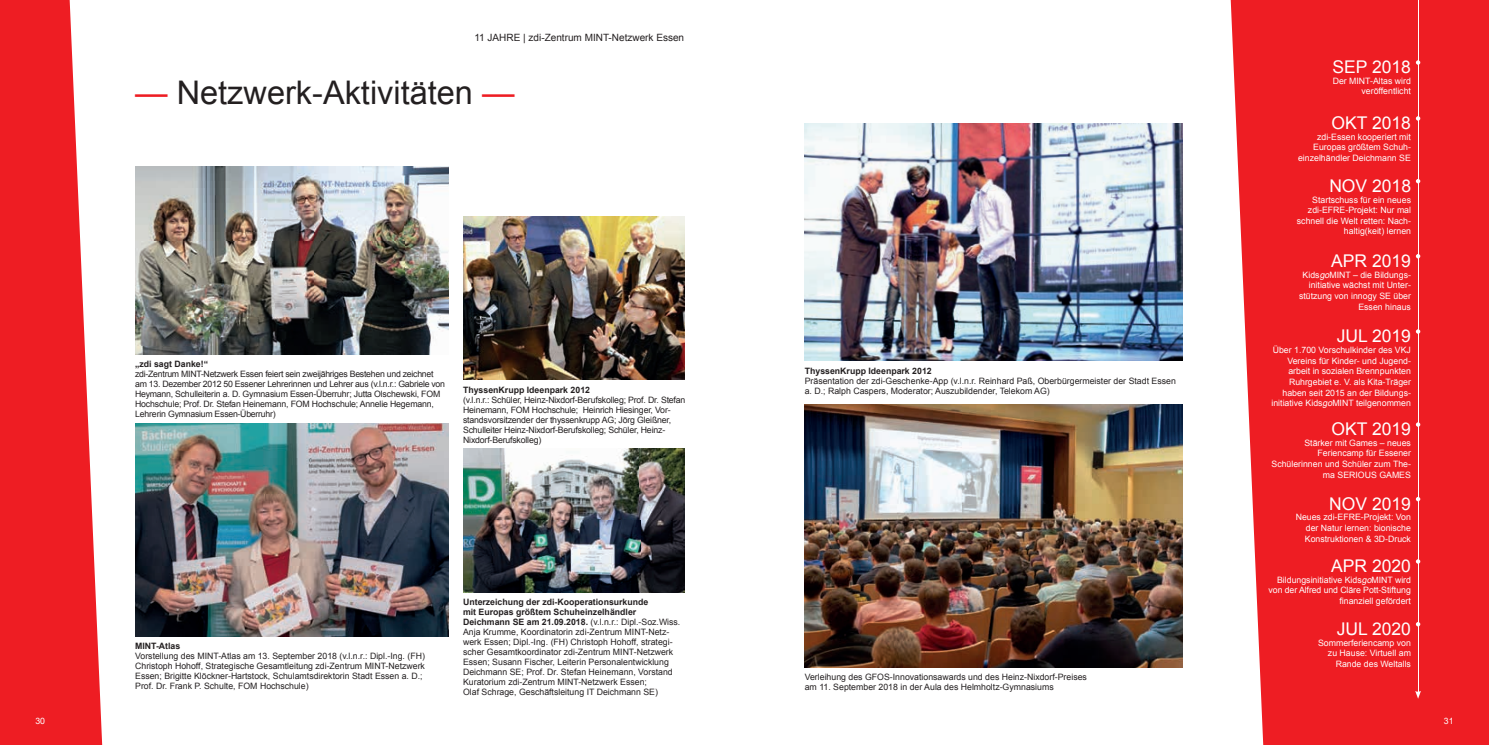
<style>
.page{position:relative;width:1489px;height:745px;background:#fff}
.page>*{position:absolute;margin:0;border:0;box-sizing:border-box;transform-origin:0 0}
.t1{font:32.5px "Arial";color:#231f20}
.t2{font:17.5px "Arial";color:#fff}
.t3{font:10px "Arial";color:#231f20}
.t4{font:8.75px/10px "Arial";color:#231f20}
.t5{font:8.75px/10.6px "Arial";color:#fff;text-align:right}
.t6{font:8.75px/10px "Arial";letter-spacing:-.03em;color:#231f20}
.t7{font:8.75px/10px "Arial";letter-spacing:-.02em;color:#231f20}
.t8{font:700 8.75px "Arial";color:#231f20}
.s1{color:#ee1d23}
.s2{font-weight:700}
.s3{font-style:italic}
</style>
<div class="page">
<svg style="left:0;top:0;width:102px;height:744px;background:#f03b40"></svg>
<img style="left:804px;top:404px;width:378px;height:263px">
<img style="left:804px;top:123px;width:378px;height:237px">
<img style="left:463px;top:448px;width:221px;height:144px">
<img style="left:463px;top:217px;width:221px;height:162px">
<img style="left:135px;top:167px;width:314px;height:187px">
<img style="left:135px;top:423px;width:314px;height:212px">
<svg style="left:1230px;top:0;width:258px;height:744px;background:#ef2c32"></svg>
<hr style="left:1417px;top:0;width:1px;height:692px;background:#fff">
<svg style="left:1414px;top:690px;width:6px;height:8px"></svg>
<svg style="left:1415px;top:60px;width:5px;height:5px"></svg>
<svg style="left:1415px;top:116px;width:5px;height:5px"></svg>
<svg style="left:1415px;top:179px;width:5px;height:4px"></svg>
<svg style="left:1415px;top:254px;width:5px;height:4px"></svg>
<svg style="left:1415px;top:329px;width:5px;height:4px"></svg>
<svg style="left:1415px;top:422px;width:5px;height:4px"></svg>
<svg style="left:1415px;top:496px;width:5px;height:5px"></svg>
<svg style="left:1415px;top:559px;width:5px;height:4px"></svg>
<svg style="left:1415px;top:621px;width:5px;height:5px"></svg>
<p class="t3" style="left:474px;top:31px;width:211px">11 JAHRE | zdi-Zentrum MINT-Netzwerk Essen</p>
<h1 class="t1" style="left:135px;top:71px;width:381px"><span class="s1">—</span> Netzwerk-Aktivitäten <span class="s1">—</span></h1>
<p class="t8" style="left:135px;top:358px;width:74px">„zdi sagt Danke!“</p>
<p class="t6" style="left:135px;top:369px;width:311px">zdi-Zentrum MINT-Netzwerk Essen feiert sein zweijähriges Bestehen und zeichnet am 13. Dezember 2012 50 Essener Lehrerinnen und Lehrer aus (v.l.n.r.: Gabriele von Heymann, Schulleiterin a. D. Gymnasium Essen-Überruhr; Jutta Olschewski, FOM Hochschule; Prof. Dr. Stefan Heinemann, FOM Hochschule; Annelie Hegemann, Lehrerin Gymnasium Essen-Überruhr)</p>
<p class="t8" style="left:463px;top:383px;width:128px">ThyssenKrupp Ideenpark 2012</p>
<p class="t7" style="left:463px;top:394px;width:224px">(v.l.n.r.: Schüler, Heinz-Nixdorf-Berufskolleg; Prof. Dr. Stefan Heinemann, FOM Hochschule; Heinrich Hiesinger, Vor&shy;standsvorsitzender der thyssenkrupp AG; Jörg Gleißner, Schulleiter Heinz-Nixdorf-Berufskolleg; Schüler, Heinz-Nixdorf-Berufskolleg)</p>
<p class="t8" style="left:135px;top:639px;width:47px">MINT-Atlas</p>
<p class="t4" style="left:135px;top:650px;width:291px">Vorstellung des MINT-Atlas am 13. September 2018 (v.l.n.r.: Dipl.-Ing. (FH)<br>Christoph Hohoff, Strategische Gesamtleitung zdi-Zentrum MINT-Netzwerk Essen; Brigitte Klöckner-Hartstock, Schulamtsdirektorin Stadt Essen a. D.; Prof. Dr. Frank P. Schulte, FOM Hochschule)</p>
<p class="t4" style="left:463px;top:596px;width:219px"><span class="s2">Unterzeichung der zdi-Kooperationsurkunde<br>mit Europas größtem Schuheinzelhändler Deichmann SE am 21.09.2018.</span> (v.l.n.r.: Dipl.-Soz.Wiss.<br>Anja Krumme, Koordinatorin zdi-Zentrum MINT-Netz&shy;werk Essen; Dipl.-Ing. (FH) Christoph Hohoff, strategi&shy;scher Gesamtkoordinator zdi-Zentrum MINT-Netzwerk Essen; Susann Fischer, Leiterin Personalentwicklung Deichmann SE; Prof. Dr. Stefan Heinemann, Vorstand Kuratorium zdi-Zentrum MINT-Netzwerk Essen;<br>Olaf Schrage, Geschäftsleitung IT Deichmann SE)</p>
<p class="t8" style="left:804px;top:364px;width:128px">ThyssenKrupp Ideenpark 2012</p>
<p class="t4" style="left:804px;top:375px;width:372px">Präsentation der zdi-Geschenke-App (v.l.n.r. Reinhard Paß, Oberbürgermeister der Stadt Essen a. D.; Ralph Caspers, Moderator; Auszubildender, Telekom AG)</p>
<p class="t4" style="left:804px;top:671px;width:284px">Verleihung des GFOS-Innovationsawards und des Heinz-Nixdorf-Preises am 11. September 2018 in der Aula des Helmholtz-Gymnasiums</p>
<h2 class="t2" style="left:1332px;top:56px;width:80px">SEP 2018</h2>
<p class="t5" style="left:1332px;top:75px;width:80px">Der MINT-Altas wird veröffentlicht</p>
<h2 class="t2" style="left:1331px;top:111px;width:81px">OKT 2018</h2>
<p class="t5" style="left:1297px;top:131px;width:114px">zdi-Essen kooperiert mit<br>Europas größtem Schuh&shy;einzelhändler Deichmann SE</p>
<h2 class="t2" style="left:1329px;top:174px;width:83px">NOV 2018</h2>
<p class="t5" style="left:1296px;top:194px;width:116px">Startschuss für ein neues zdi-EFRE-Projekt: Nur mal schnell die Welt retten: Nach&shy;haltig(keit) lernen</p>
<h2 class="t2" style="left:1330px;top:249px;width:81px">APR 2019</h2>
<p class="t5" style="left:1298px;top:269px;width:113px">Kids<span class="s3">go</span>MINT – die Bildungs&shy;initiative wächst mit Unter&shy;stützung von innogy SE über<br>Essen hinaus</p>
<h2 class="t2" style="left:1336px;top:324px;width:76px">JUL 2019</h2>
<p class="t5" style="left:1271px;top:344px;width:141px">Über 1.700 Vorschulkinder des VKJ Vereins für Kinder- und Jugend&shy;arbeit in sozialen Brennpunkten Ruhrgebiet e. V. als Kita-Träger haben seit 2015 an der Bildungs&shy;initiative Kids<span class="s3">go</span>MINT teilgenommen</p>
<h2 class="t2" style="left:1331px;top:417px;width:81px">OKT 2019</h2>
<p class="t5" style="left:1271px;top:437px;width:141px">Stärker mit Games – neues<br>Feriencamp für Essener<br>Schülerinnen und Schüler zum The&shy;ma SERIOUS GAMES</p>
<h2 class="t2" style="left:1329px;top:492px;width:83px">NOV 2019</h2>
<p class="t5" style="left:1304px;top:511px;width:108px;text-align:justify;text-indent:-9px">Neues zdi-EFRE-Projekt: Von der Natur lernen: bionische Konstruktionen &amp; 3D-Druck</p>
<h2 class="t2" style="left:1330px;top:554px;width:81px">APR 2020</h2>
<p class="t5" style="left:1268px;top:574px;width:144px">Bildungsinitiative Kids<span class="s3">go</span>MINT wird von der Alfred und Cläre Pott-Stiftung finanziell gefördert</p>
<h2 class="t2" style="left:1336px;top:617px;width:76px">JUL 2020</h2>
<p class="t5" style="left:1317px;top:637px;width:94px">Sommerferiencamp von zu Hause: Virtuell am<br>Rande des Weltalls</p>
<p class="t5" style="left:35px;top:715px;width:11px">30</p>
<p class="t5" style="left:1443px;top:715px;width:11px">31</p>
</div>
